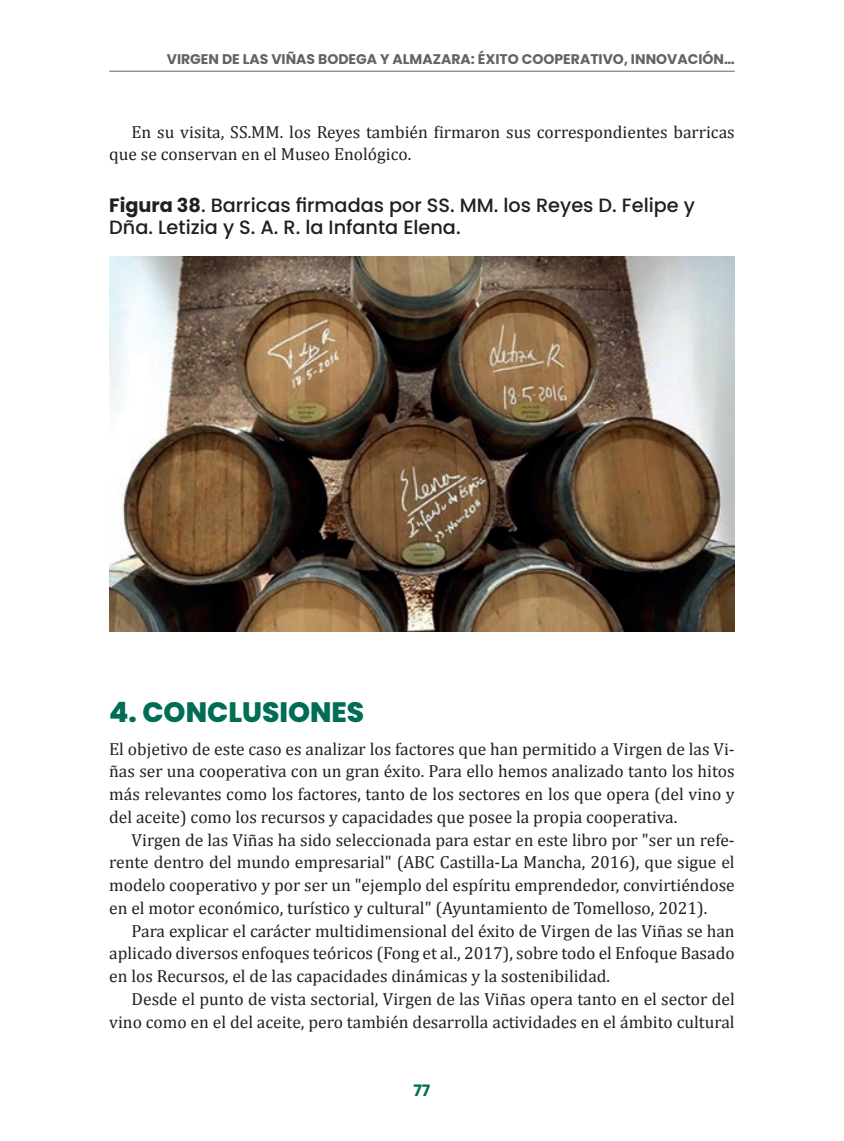
<style>
.page{position:relative;width:844px;height:1141px;background:#fff}
.page>*{position:absolute;margin:0;border:0;box-sizing:border-box;transform-origin:0 0}
.t1{font:800 28px "Poppins";color:#006d55}
.CUADRO{font:500 19.25px/21.9px "Poppins";color:#231f20}
._1ª_LINEA{font:17.5px/22.8px "Cambria";color:#231f20;text-align:justify}
.t2{font:700 15.75px "Poppins";color:#006d55}
.t3{font:700 14px "Poppins";color:#636366}
.s1{font-weight:700}
</style>
<div class="page">
<img style="left:109px;top:257px;width:625px;height:374px">
<hr style="left:109px;top:71px;width:625px;height:1px;background:#636366">
<p class="t3" style="left:167px;top:51px;width:569px">VIRGEN DE LAS VIÑAS BODEGA Y ALMAZARA: ÉXITO COOPERATIVO, INNOVACIÓN…</p>
<p class="_1ª_LINEA" style="left:109px;top:120px;width:627px;text-indent:22px">En su visita, SS.MM. los Reyes también firmaron sus correspondientes barricas que se conservan en el Museo Enológico.</p>
<p class="CUADRO" style="left:109px;top:194px;width:587px"><span class="s1">Figura 38</span>. Barricas firmadas por SS. MM. los Reyes D. Felipe y<br>Dña. Letizia y S. A. R. la Infanta Elena.</p>
<h1 class="t1" style="left:109px;top:696px;width:256px">4. CONCLUSIONES</h1>
<p class="_1ª_LINEA" style="left:109px;top:737px;width:627px">El objetivo de este caso es analizar los factores que han permitido a Virgen de las Vi&shy;ñas ser una cooperativa con un gran éxito. Para ello hemos analizado tanto los hitos más relevantes como los factores, tanto de los sectores en los que opera (del vino y del aceite) como los recursos y capacidades que posee la propia cooperativa.</p>
<p class="_1ª_LINEA" style="left:109px;top:828px;width:627px;text-indent:22px">Virgen de las Viñas ha sido seleccionada para estar en este libro por "ser un refe&shy;rente dentro del mundo empresarial" (ABC Castilla-La Mancha, 2016), que sigue el modelo cooperativo y por ser un "ejemplo del espíritu emprendedor, convirtiéndose en el motor económico, turístico y cultural" (Ayuntamiento de Tomelloso, 2021).</p>
<p class="_1ª_LINEA" style="left:109px;top:919px;width:627px;text-indent:22px">Para explicar el carácter multidimensional del éxito de Virgen de las Viñas se han aplicado diversos enfoques teóricos (Fong et al., 2017), sobre todo el Enfoque Basado en los Recursos, el de las capacidades dinámicas y la sostenibilidad.</p>
<p class="_1ª_LINEA" style="left:109px;top:987px;width:627px;text-align:right">Desde el punto de vista sectorial, Virgen de las Viñas opera tanto en el sector del vino como en el del aceite, pero también desarrolla actividades en el ámbito cultural</p>
<p class="t2" style="left:413px;top:1081px;width:18px">77</p>
</div>
